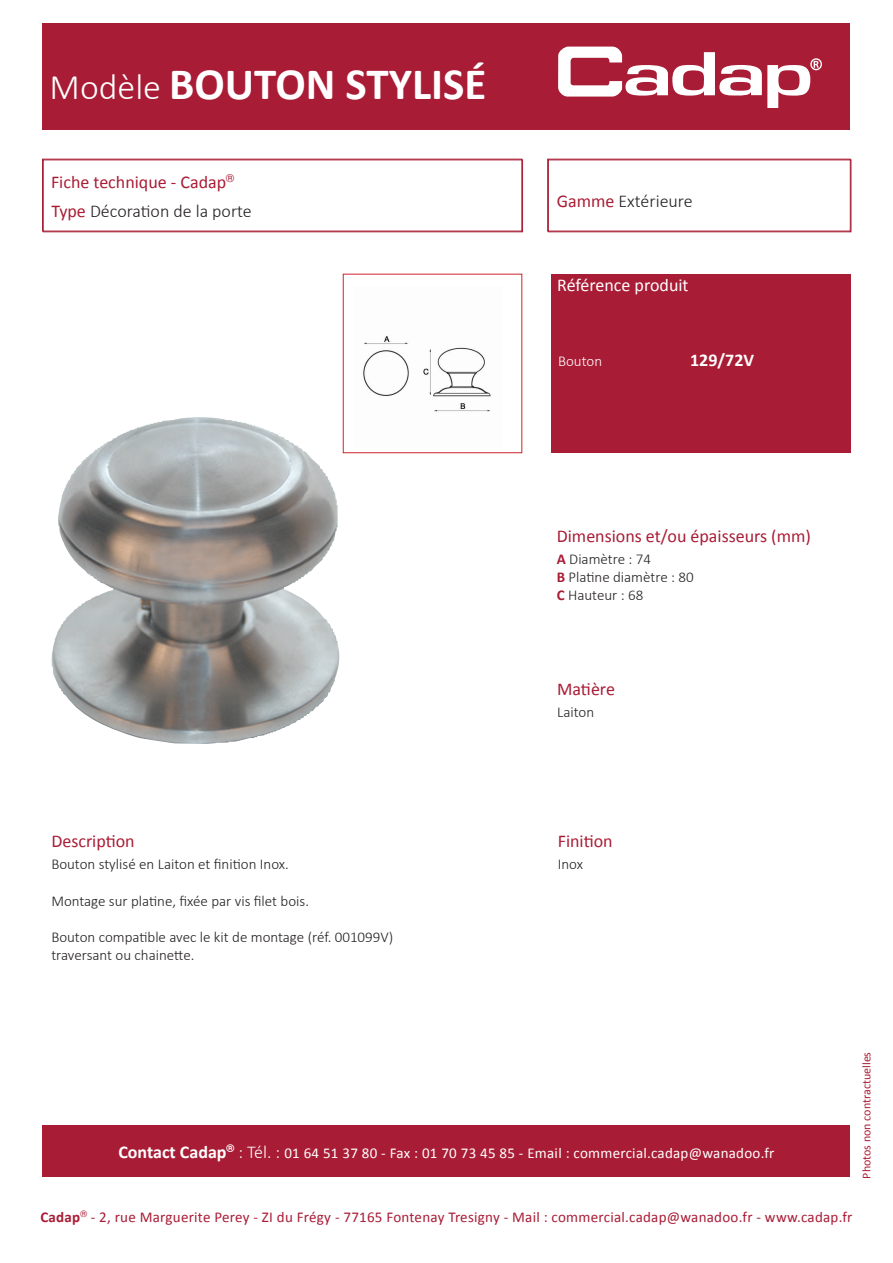
<style>
.page{position:relative;width:893px;height:1263px;background:#fff}
.page>*{position:absolute;margin:0;border:0;box-sizing:border-box;transform-origin:0 0}
.t1{font:700 45px "Calibri";color:#fff}
.t2{font:18px "Calibri";color:#a91c35}
.t3{font:300 18px "Calibri";color:#231f20}
.t4{font:18px "Calibri";color:#fff}
.t5{font:700 18px "Calibri";color:#fff}
.t6{font:300 15px/18px "Calibri";color:#231f20}
.t7{font:15px "Calibri";letter-spacing:.015em;color:#a91c35}
.t8{font:15px "Calibri";letter-spacing:.015em;color:#fff}
.t9{font:300 15px "Calibri";color:#fff}
.t10{font:12px "Calibri";color:#a91c35}
.s1{font-weight:300;font-size:36px}
.s2{font-weight:400;color:#a91c35}
.s3{font-weight:700;color:#a91c35}
.s4{font-weight:700;font-size:18px}
.s5{font-weight:300;font-size:18px}
.s6{font-weight:700}
</style>
<div class="page">
<div style="left:43px;top:23px;width:807px;height:106px;background:#a91c35"></div>
<svg style="left:558px;top:47px;width:264px;height:61px"></svg>
<div style="left:42px;top:159px;width:480px;height:72px;border:1px solid #a91c35"></div>
<div style="left:43px;top:1125px;width:807px;height:51px;background:#a91c35"></div>
<div style="left:547px;top:159px;width:303px;height:72px;border:1px solid #a91c35"></div>
<div style="left:551px;top:274px;width:299px;height:179px;background:#a91c35"></div>
<div style="left:43px;top:160px;width:480px;height:72px;border:1px solid #a91c35"></div>
<div style="left:548px;top:160px;width:303px;height:72px;border:1px solid #a91c35"></div>
<div style="left:343px;top:274px;width:179px;height:179px;border:1px solid #d1232a"></div>
<img style="left:51px;top:420px;width:289px;height:324px">
<img style="left:363px;top:336px;width:128px;height:76px">
<h1 class="t1" style="left:50px;top:55px;width:438px"><span class="s1">Modèle</span> BOUTON STYLISÉ</h1>
<p class="t2" style="left:51px;top:171px;width:185px">Fiche technique - Cadap<sup>®</sup></p>
<p class="t3" style="left:51px;top:200px;width:202px"><span class="s2">Type</span> Décoration de la porte</p>
<p class="t3" style="left:557px;top:190px;width:138px"><span class="s2">Gamme</span> Extérieure</p>
<p class="t4" style="left:557px;top:274px;width:133px">Référence produit</p>
<p class="t9" style="left:558px;top:351px;width:46px">Bouton</p>
<p class="t5" style="left:690px;top:348px;width:66px">129/72V</p>
<p class="t2" style="left:557px;top:524px;width:256px">Dimensions et/ou épaisseurs (mm)</p>
<p class="t6" style="left:557px;top:550px;width:138px"><span class="s3">A</span> Diamètre : 74<br><span class="s3">B</span> Platine diamètre : 80<br><span class="s3">C</span> Hauteur : 68</p>
<p class="t2" style="left:557px;top:678px;width:59px">Matière</p>
<p class="t6" style="left:557px;top:703px;width:39px">Laiton</p>
<p class="t2" style="left:51px;top:830px;width:85px">Description</p>
<p class="t6" style="left:51px;top:855px;width:239px">Bouton stylisé en Laiton et finition Inox.</p>
<p class="t6" style="left:51px;top:891px;width:259px">Montage sur platine, fixée par vis filet bois.</p>
<p class="t6" style="left:51px;top:927px;width:343px">Bouton compatible avec le kit de montage (réf. 001099V) traversant ou chainette.</p>
<p class="t2" style="left:558px;top:829px;width:56px">Finition</p>
<p class="t6" style="left:558px;top:855px;width:27px">Inox</p>
<p class="t8" style="left:118px;top:1143px;width:658px"><span class="s4">Contact Cadap</span><sup>®</sup> <span class="s5">: Tél. :</span> 01 64 51 37 80 - Fax : 01 70 73 45 85 - Email : commercial.cadap@wanadoo.fr</p>
<p class="t10" style="left:859px;top:1179px;width:128px;rotate:-90deg">Photos non contractuelles</p>
<p class="t7" style="left:40px;top:1207px;width:814px"><span class="s6">Cadap</span><sup>®</sup> - 2, rue Marguerite Perey - ZI du Frégy - 77165 Fontenay Tresigny - Mail : commercial.cadap@wanadoo.fr - www.cadap.fr</p>
</div>
